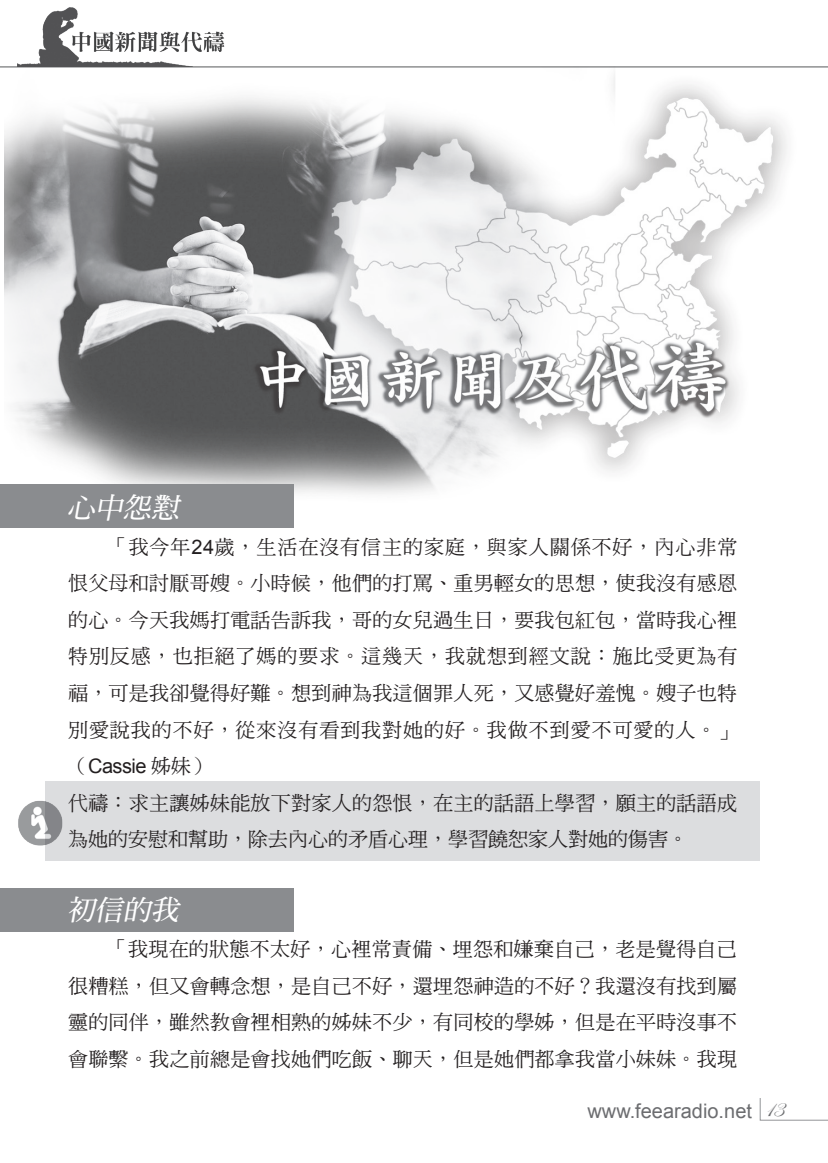
<style>
.page{position:relative;width:828px;height:1163px;background:#fff}
.page>*{position:absolute;margin:0;border:0;box-sizing:border-box;transform-origin:0 0}
.C1內文_黑體{font:italic 28px "DF Ming Bd HK BF";color:#fff}
.C1內文_黑體-2{font:20px/36.8px "DF Ming Md HK BF";letter-spacing:.015em;color:#231f20;text-align:justify}
.t1{font:20px "Arial";color:#6c6d70}
.s1{font-family:"Arial"}
.s2{font-family:"Edwardian Script ITC";font-size:24px}
</style>
<div class="page">
<svg style="left:759px;top:1098px;width:69px;height:22px"></svg>
<hr style="left:0;top:67px;width:828px;height:1px;background:#57585a">
<img style="left:17px;top:7px;width:208px;height:59px">
<div style="left:45px;top:781px;width:715px;height:79px;background:#dcdddf"></div>
<img style="left:4px;top:66px;width:824px;height:428px">
<img style="left:18px;top:801px;width:45px;height:45px">
<div style="left:1px;top:484px;width:293px;height:44px;background:#8a8c8f"></div>
<div style="left:1px;top:887px;width:293px;height:44px;background:#8a8c8f"></div>
<p class="C1內文_黑體" style="left:67px;top:493px;width:113px">心中怨懟</p>
<p class="C1內文_黑體-2" style="left:68px;top:528px;width:671px;text-indent:40px">「我今年<span class="s1">24</span>歲，生活在沒有信主的家庭，與家人關係不好，內心非常恨父母和討厭哥嫂。小時候，他們的打罵、重男輕女的思想，使我沒有感恩的心。今天我媽打電話告訴我，哥的女兒過生日，要我包紅包，當時我心裡特別反感，也拒絕了媽的要求。這幾天，我就想到經文說：施比受更為有福，可是我卻覺得好難。想到神為我這個罪人死，又感覺好羞愧。嫂子也特別愛說我的不好，從來沒有看到我對她的好。我做不到愛不可愛的人。」（<span class="s1">Cassie</span> 姊妹）</p>
<p class="C1內文_黑體-2" style="left:68px;top:784px;width:670px">代禱：求主讓姊妹能放下對家人的怨恨，在主的話語上學習，願主的話語成為她的安慰和幫助，除去內心的矛盾心理，學習饒恕家人對她的傷害。</p>
<p class="C1內文_黑體" style="left:67px;top:895px;width:118px">初信的我</p>
<p class="C1內文_黑體-2" style="left:68px;top:930px;width:670px;text-indent:40px">「我現在的狀態不太好，心裡常責備、埋怨和嫌棄自己，老是覺得自己很糟糕，但又會轉念想，是自己不好，還埋怨神造的不好？我還沒有找到屬靈的同伴，雖然教會裡相熟的姊妹不少，有同校的學姊，但是在平時沒事不會聯繫。我之前總是會找她們吃飯、聊天，但是她們都拿我當小妹妹。我現</p>
<p class="t1" style="left:587px;top:1097px;width:198px">www.feearadio.net <span class="s2">13</span></p>
</div>
